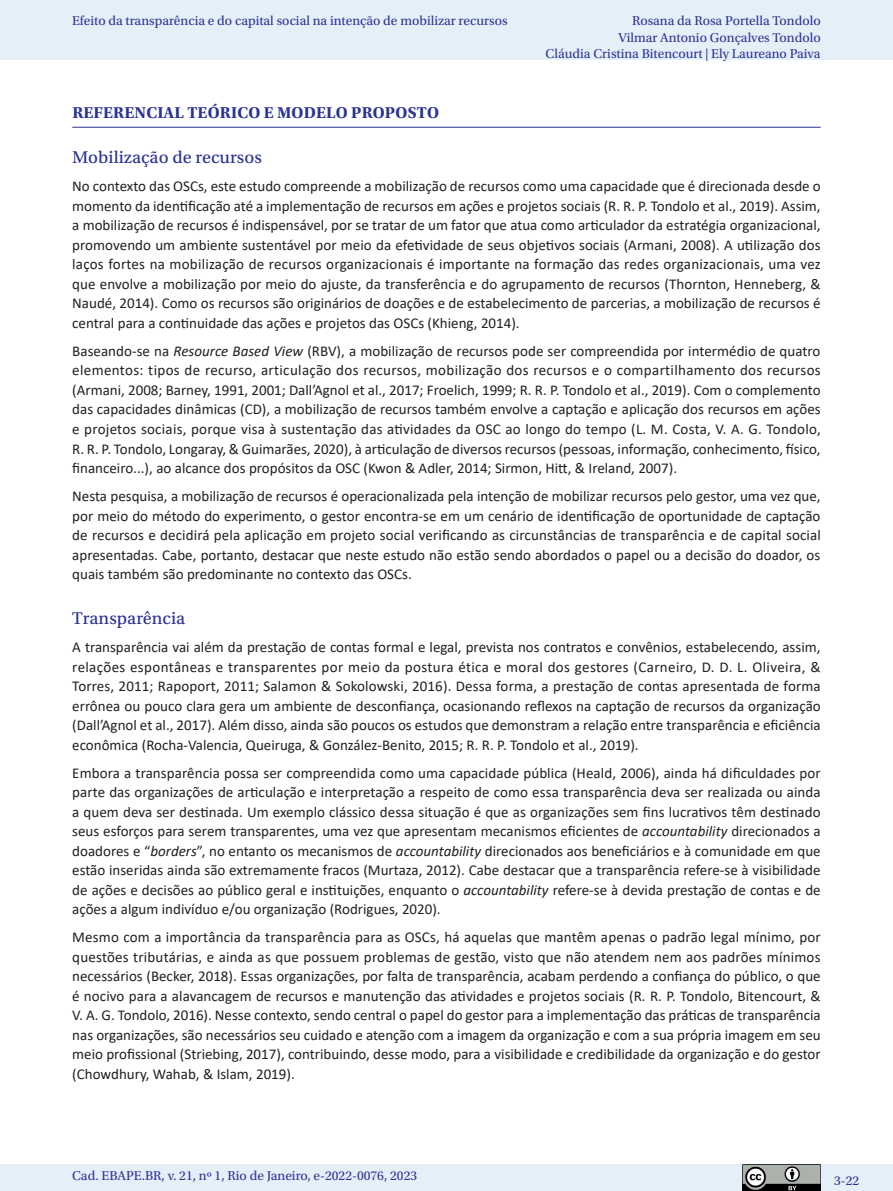
<style>
.page{position:relative;width:893px;height:1191px;background:#fff}
.page>*{position:absolute;margin:0;border:0;box-sizing:border-box;transform-origin:0 0}
._07_2_sub2{font:18px "Utopia Std Capt";color:#2b3393}
._07_1_sub_1{font:700 16.5px "Utopia Std";letter-spacing:.01em;color:#2b3393}
._06_0_texto{font:15px/19.5px "Calibri";color:#231f20;text-align:justify}
.t1{font:13.5px/16.5px "Utopia Std";color:#2b3393;text-align:right}
.s1{font-style:italic}
</style>
<div class="page">
<div style="left:0;top:0;width:893px;height:60px;background:#e4eff8"></div>
<div style="left:0;top:1164px;width:893px;height:27px;background:#e4eff8"></div>
<img style="left:743px;top:1164px;width:78px;height:27px">
<hr style="left:72px;top:127px;width:749px;height:1px;background:#2b3393">
<p class="t1" style="left:72px;top:13px;width:437px">Efeito da transparência e do capital social na intenção de mobilizar recursos</p>
<p class="t1" style="left:546px;top:13px;width:277px">Rosana da Rosa Portella Tondolo<br>Vilmar Antonio Gonçalves Tondolo<br>Cláudia Cristina Bitencourt | Ely Laureano Paiva</p>
<p class="_07_1_sub_1" style="left:72px;top:103px;width:368px">REFERENCIAL TEÓRICO E MODELO PROPOSTO</p>
<p class="_07_2_sub2" style="left:72px;top:148px;width:191px">Mobilização de recursos</p>
<p class="_06_0_texto" style="left:72px;top:176px;width:750px">No contexto das OSCs, este estudo compreende a mobilização de recursos como uma capacidade que é direcionada desde o momento da identificação até a implementação de recursos em ações e projetos sociais (R. R. P. Tondolo et al., 2019). Assim, a mobilização de recursos é indispensável, por se tratar de um fator que atua como articulador da estratégia organizacional, promovendo um ambiente sustentável por meio da efetividade de seus objetivos sociais (Armani, 2008). A utilização dos laços fortes na mobilização de recursos organizacionais é importante na formação das redes organizacionais, uma vez que envolve a mobilização por meio do ajuste, da transferência e do agrupamento de recursos (Thornton, Henneberg, &amp; Naudé, 2014). Como os recursos são originários de doações e de estabelecimento de parcerias, a mobilização de recursos é central para a continuidade das ações e projetos das OSCs (Khieng, 2014).</p>
<p class="_06_0_texto" style="left:72px;top:341px;width:750px">Baseando-se na <span class="s1">Resource Based View</span> (RBV), a mobilização de recursos pode ser compreendida por intermédio de quatro elementos: tipos de recurso, articulação dos recursos, mobilização dos recursos e o compartilhamento dos recursos (Armani, 2008; Barney, 1991, 2001; Dall’Agnol et al., 2017; Froelich, 1999; R. R. P. Tondolo et al., 2019). Com o complemento das capacidades dinâmicas (CD), a mobilização de recursos também envolve a captação e aplicação dos recursos em ações e projetos sociais, porque visa à sustentação das atividades da OSC ao longo do tempo (L. M. Costa, V. A. G. Tondolo, R. R. P. Tondolo, Longaray, &amp; Guimarães, 2020), à articulação de diversos recursos (pessoas, informação, conhecimento, físico, financeiro...), ao alcance dos propósitos da OSC (Kwon &amp; Adler, 2014; Sirmon, Hitt, &amp; Ireland, 2007).</p>
<p class="_06_0_texto" style="left:72px;top:486px;width:750px">Nesta pesquisa, a mobilização de recursos é operacionalizada pela intenção de mobilizar recursos pelo gestor, uma vez que, por meio do método do experimento, o gestor encontra-se em um cenário de identificação de oportunidade de captação de recursos e decidirá pela aplicação em projeto social verificando as circunstâncias de transparência e de capital social apresentadas. Cabe, portanto, destacar que neste estudo não estão sendo abordados o papel ou a decisão do doador, os quais também são predominante no contexto das OSCs.</p>
<p class="_07_2_sub2" style="left:72px;top:608px;width:114px">Transparência</p>
<p class="_06_0_texto" style="left:72px;top:637px;width:750px">A transparência vai além da prestação de contas formal e legal, prevista nos contratos e convênios, estabelecendo, assim, relações espontâneas e transparentes por meio da postura ética e moral dos gestores (Carneiro, D. D. L. Oliveira, &amp; Torres, 2011; Rapoport, 2011; Salamon &amp; Sokolowski, 2016). Dessa forma, a prestação de contas apresentada de forma errônea ou pouco clara gera um ambiente de desconfiança, ocasionando reflexos na captação de recursos da organização (Dall’Agnol et al., 2017). Além disso, ainda são poucos os estudos que demonstram a relação entre transparência e eficiência econômica (Rocha-Valencia, Queiruga, &amp; González-Benito, 2015; R. R. P. Tondolo et al., 2019).</p>
<p class="_06_0_texto" style="left:72px;top:762px;width:750px">Embora a transparência possa ser compreendida como uma capacidade pública (Heald, 2006), ainda há dificuldades por parte das organizações de articulação e interpretação a respeito de como essa transparência deva ser realizada ou ainda a quem deva ser destinada. Um exemplo clássico dessa situação é que as organizações sem fins lucrativos têm destinado seus esforços para serem transparentes, uma vez que apresentam mecanismos eficientes de <span class="s1">accountability</span> direcionados a doadores e “<span class="s1">borders</span>”, no entanto os mecanismos de <span class="s1">accountability</span> direcionados aos beneficiários e à comunidade em que estão inseridas ainda são extremamente fracos (Murtaza, 2012). Cabe destacar que a transparência refere-se à visibilidade de ações e decisões ao público geral e instituições, enquanto o <span class="s1">accountability</span> refere-se à devida prestação de contas e de ações a algum indivíduo e/ou organização (Rodrigues, 2020).</p>
<p class="_06_0_texto" style="left:72px;top:927px;width:750px">Mesmo com a importância da transparência para as OSCs, há aquelas que mantêm apenas o padrão legal mínimo, por questões tributárias, e ainda as que possuem problemas de gestão, visto que não atendem nem aos padrões mínimos necessários (Becker, 2018). Essas organizações, por falta de transparência, acabam perdendo a confiança do público, o que é nocivo para a alavancagem de recursos e manutenção das atividades e projetos sociais (R. R. P. Tondolo, Bitencourt, &amp; V. A. G. Tondolo, 2016). Nesse contexto, sendo central o papel do gestor para a implementação das práticas de transparência nas organizações, são necessários seu cuidado e atenção com a imagem da organização e com a sua própria imagem em seu meio profissional (Striebing, 2017), contribuindo, desse modo, para a visibilidade e credibilidade da organização e do gestor (Chowdhury, Wahab, &amp; Islam, 2019).</p>
<p class="t1" style="left:72px;top:1167px;width:346px">Cad. EBAPE.BR, v. 21, nº 1, Rio de Janeiro, e-2022-0076, 2023</p>
<p class="t1" style="left:834px;top:1172px;width:27px">3-22</p>
</div>
